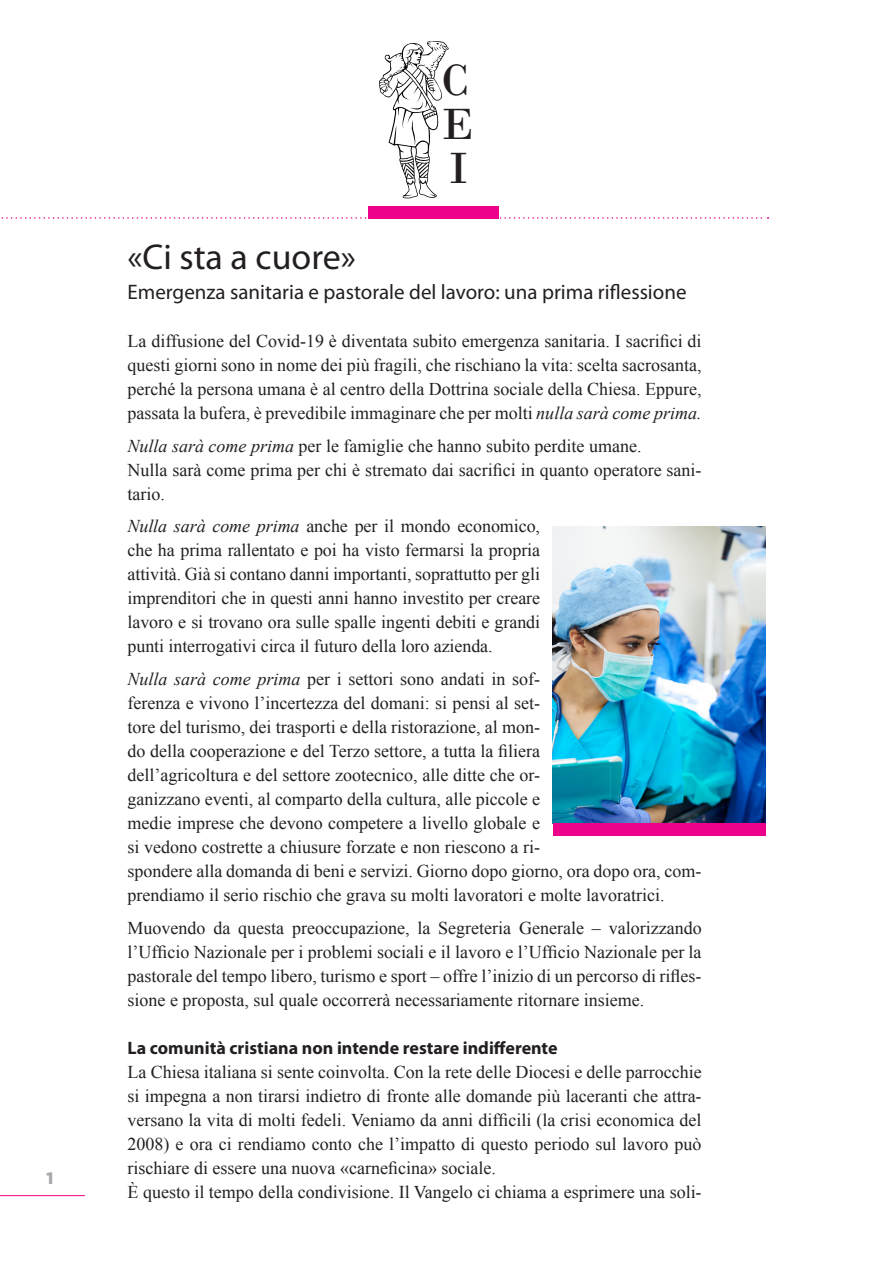
<style>
.page{position:relative;width:893px;height:1263px;background:#fff}
.page>*{position:absolute;margin:0;border:0;box-sizing:border-box;transform-origin:0 0}
.t1{font:46.05px/43.7px "Bodoni";color:#231f20;text-align:justify}
.Titolo_12_myriad{font:36px "Myriad Pro";color:#231f20}
.Titolo_12_myriad-2{font:21px "Myriad Pro";color:#231f20}
.Times_senza_rientro{font:18px/24px "Times New Roman";color:#231f20;text-align:justify}
.Titolo_12_myriad-3{font:700 18px "Myriad Pro";color:#231f20}
.Testo_11{font:900 16.5px "Gotham";color:#a8a9ad}
.s1{font-style:italic}
</style>
<div class="page">
<svg style="left:379px;top:41px;width:70px;height:157px"></svg>
<hr style="left:0;top:1195px;width:85px;height:1px;background:#ed028c">
<svg style="left:1px;top:217px;width:767px;height:2px"></svg>
<img style="left:553px;top:526px;width:212px;height:297px">
<div style="left:368px;top:206px;width:131px;height:13px;background:#ed028c"></div>
<div style="left:553px;top:823px;width:212px;height:13px;background:#ed028c"></div>
<p class="Testo_11" style="left:47px;top:1168px;width:8px">1</p>
<p class="t1" style="left:442px;top:59px;width:34px">C E I</p>
<p class="Titolo_12_myriad" style="left:128px;top:235px;width:230px">«Ci sta a cuore»</p>
<p class="Titolo_12_myriad-2" style="left:128px;top:279px;width:560px">Emergenza sanitaria e pastorale del lavoro: una prima riflessione</p>
<p class="Times_senza_rientro" style="left:128px;top:329px;width:576px">La diffusione del Covid-19 è diventata subito emergenza sanitaria. I sacrifici di questi giorni sono in nome dei più fragili, che rischiano la vita: scelta sacrosanta, perché la persona umana è al centro della Dottrina sociale della Chiesa. Eppure, passata la bufera, è prevedibile immaginare che per molti <span class="s1">nulla sarà come prima.</span></p>
<p class="Times_senza_rientro" style="left:128px;top:434px;width:515px"><span class="s1">Nulla sarà come prima</span> per le famiglie che hanno subito perdite umane.</p>
<p class="Times_senza_rientro" style="left:128px;top:458px;width:576px">Nulla sarà come prima per chi è stremato dai sacrifici in quanto operatore sani&shy;tario.</p>
<p class="Times_senza_rientro" style="left:128px;top:514px;width:414px"><span class="s1">Nulla sarà come prima</span> anche per il mondo economico, che ha prima rallentato e poi ha visto fermarsi la propria attività. Già si contano danni importanti, soprattutto per gli imprenditori che in questi anni hanno investito per creare lavoro e si trovano ora sulle spalle ingenti debiti e grandi punti interrogativi circa il futuro della loro azienda.</p>
<p class="Times_senza_rientro" style="left:128px;top:667px;width:576px;text-align:left"><span class="s1">Nulla sarà come prima</span> per i settori sono andati in sof-<br>ferenza e vivono l’incertezza del domani: si pensi al set-<br>tore del turismo, dei trasporti e della ristorazione, al mon-<br>do della cooperazione e del Terzo settore, a tutta la filiera<br>dell’agricoltura e del settore zootecnico, alle ditte che or-<br>ganizzano eventi, al comparto della cultura, alle piccole e<br>medie imprese che devono competere a livello globale e<br>si vedono costrette a chiusure forzate e non riescono a ri-<br>spondere alla domanda di beni e servizi. Giorno dopo giorno, ora dopo ora, com&shy;prendiamo il serio rischio che grava su molti lavoratori e molte lavoratrici.</p>
<p class="Times_senza_rientro" style="left:128px;top:915px;width:576px">Muovendo da questa preoccupazione, la Segreteria Generale – valorizzando l’Ufficio Nazionale per i problemi sociali e il lavoro e l’Ufficio Nazionale per la pastorale del tempo libero, turismo e sport – offre l’inizio di un percorso di rifles&shy;sione e proposta, sul quale occorrerà necessariamente ritornare insieme.</p>
<p class="Titolo_12_myriad-3" style="left:128px;top:1036px;width:432px">La comunità cristiana non intende restare indifferente</p>
<p class="Times_senza_rientro" style="left:128px;top:1059px;width:576px">La Chiesa italiana si sente coinvolta. Con la rete delle Diocesi e delle parrocchie si impegna a non tirarsi indietro di fronte alle domande più laceranti che attra&shy;versano la vita di molti fedeli. Veniamo da anni difficili (la crisi economica del 2008) e ora ci rendiamo conto che l’impatto di questo periodo sul lavoro può rischiare di essere una nuova «carneficina» sociale.</p>
<p class="Times_senza_rientro" style="left:128px;top:1179px;width:576px">È questo il tempo della condivisione. Il Vangelo ci chiama a esprimere una soli-</p>
</div>
